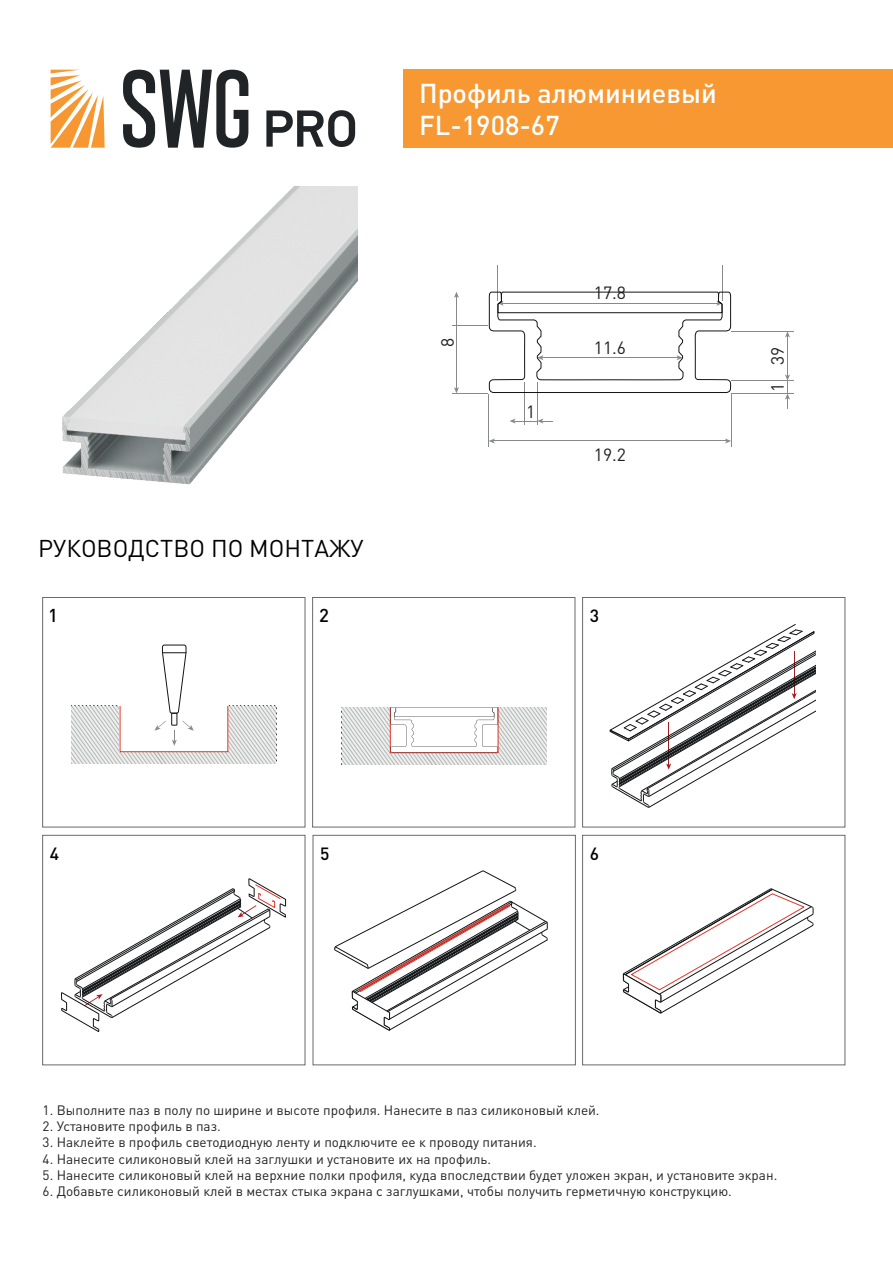
<style>
.page{position:relative;width:893px;height:1263px;background:#fff}
.page>*{position:absolute;margin:0;border:0;box-sizing:border-box;transform-origin:0 0}
.t1{font:500 27px/31.5px "DIN Pro";color:#fff}
.t2{font:700 27px "DIN Pro";color:#fff}
.t3{font:24px "DIN Pro";color:#000001}
.t4{font:500 18.45px "DIN Pro";color:#000001}
.t5{font:17.55px "DIN Pro";color:#231f20}
.t6{font:500 17.55px "DIN Pro";color:#000001}
.t7{font:13.5px "DIN Pro";color:#231f20}
</style>
<div class="page">
<div style="left:404px;top:70px;width:489px;height:78px;background:#f79832"></div>
<svg style="left:123px;top:70px;width:125px;height:78px"></svg>
<svg style="left:51px;top:70px;width:54px;height:78px"></svg>
<svg style="left:266px;top:110px;width:89px;height:37px"></svg>
<svg style="left:582px;top:597px;width:264px;height:231px"></svg>
<svg style="left:42px;top:597px;width:264px;height:231px"></svg>
<svg style="left:312px;top:597px;width:264px;height:231px"></svg>
<svg style="left:42px;top:834px;width:264px;height:232px"></svg>
<svg style="left:312px;top:834px;width:264px;height:232px"></svg>
<svg style="left:582px;top:834px;width:264px;height:232px"></svg>
<img style="left:62px;top:187px;width:296px;height:298px">
<hr style="left:497px;top:265px;width:1px;height:35px;background:#878a8c">
<hr style="left:452px;top:326px;width:35px;height:1px;background:#878a8c">
<hr style="left:452px;top:393px;width:35px;height:1px;background:#878a8c">
<hr style="left:456px;top:296px;width:1px;height:93px;background:#878a8c">
<svg style="left:454px;top:292px;width:5px;height:6px"></svg>
<svg style="left:454px;top:387px;width:5px;height:6px"></svg>
<hr style="left:731px;top:380px;width:62px;height:1px;background:#878a8c">
<hr style="left:731px;top:393px;width:62px;height:1px;background:#878a8c">
<hr style="left:731px;top:394px;width:1px;height:53px;background:#878a8c">
<hr style="left:731px;top:331px;width:62px;height:1px;background:#878a8c">
<hr style="left:787px;top:335px;width:1px;height:42px;background:#878a8c">
<svg style="left:785px;top:332px;width:5px;height:5px"></svg>
<svg style="left:785px;top:374px;width:5px;height:35px"></svg>
<hr style="left:722px;top:265px;width:1px;height:35px;background:#878a8c">
<div style="left:390px;top:705px;width:108px;height:48px;background:#fff"></div>
<svg style="left:72px;top:644px;width:204px;height:119px"></svg>
<svg style="left:488px;top:291px;width:243px;height:156px"></svg>
<svg style="left:342px;top:707px;width:204px;height:57px"></svg>
<svg style="left:609px;top:624px;width:207px;height:184px"></svg>
<svg style="left:61px;top:878px;width:225px;height:154px"></svg>
<svg style="left:334px;top:870px;width:214px;height:161px"></svg>
<svg style="left:623px;top:888px;width:191px;height:126px"></svg>
<h1 class="t1" style="left:419px;top:76px;width:299px">Профиль алюминиевый<br>FL-1908-67</h1>
<h1 class="t2" style="left:390px;top:101px;width:64px">LG16</h1>
<h2 class="t3" style="left:38px;top:532px;width:327px">РУКОВОДСТВО ПО МОНТАЖУ</h2>
<p class="t5" style="left:436px;top:347px;width:11px;rotate:-90deg">8</p>
<p class="t5" style="left:526px;top:400px;width:11px">1</p>
<p class="t5" style="left:594px;top:281px;width:34px">17.8</p>
<p class="t5" style="left:594px;top:336px;width:34px">11.6</p>
<p class="t5" style="left:594px;top:443px;width:34px">19.2</p>
<h3 class="t4" style="left:48px;top:603px;width:11px">1</h3>
<h3 class="t4" style="left:319px;top:603px;width:11px">2</h3>
<p class="t6" style="left:590px;top:604px;width:11px">3</p>
<p class="t6" style="left:50px;top:842px;width:11px">4</p>
<p class="t6" style="left:320px;top:842px;width:11px">5</p>
<p class="t6" style="left:590px;top:842px;width:11px">6</p>
<p class="t5" style="left:766px;top:365px;width:20px;rotate:-90deg">39</p>
<p class="t5" style="left:766px;top:392px;width:11px;rotate:-90deg">1</p>
<p class="t7" style="left:43px;top:1101px;width:558px">1. Выполните паз в полу по ширине и высоте профиля. Нанесите в паз силиконовый клей.</p>
<p class="t7" style="left:43px;top:1117px;width:180px">2. Установите профиль в паз.</p>
<p class="t7" style="left:43px;top:1133px;width:495px">3. Наклейте в профиль светодиодную ленту и подключите ее к проводу питания.</p>
<p class="t7" style="left:43px;top:1149px;width:450px">4. Нанесите силиконовый клей на заглушки и установите их на профиль.</p>
<p class="t7" style="left:43px;top:1166px;width:736px">5. Нанесите силиконовый клей на верхние полки профиля, куда впоследствии будет уложен экран, и установите экран.</p>
<p class="t7" style="left:43px;top:1182px;width:691px">6. Добавьте силиконовый клей в местах стыка экрана с заглушками, чтобы получить герметичную конструкцию.</p>
</div>
